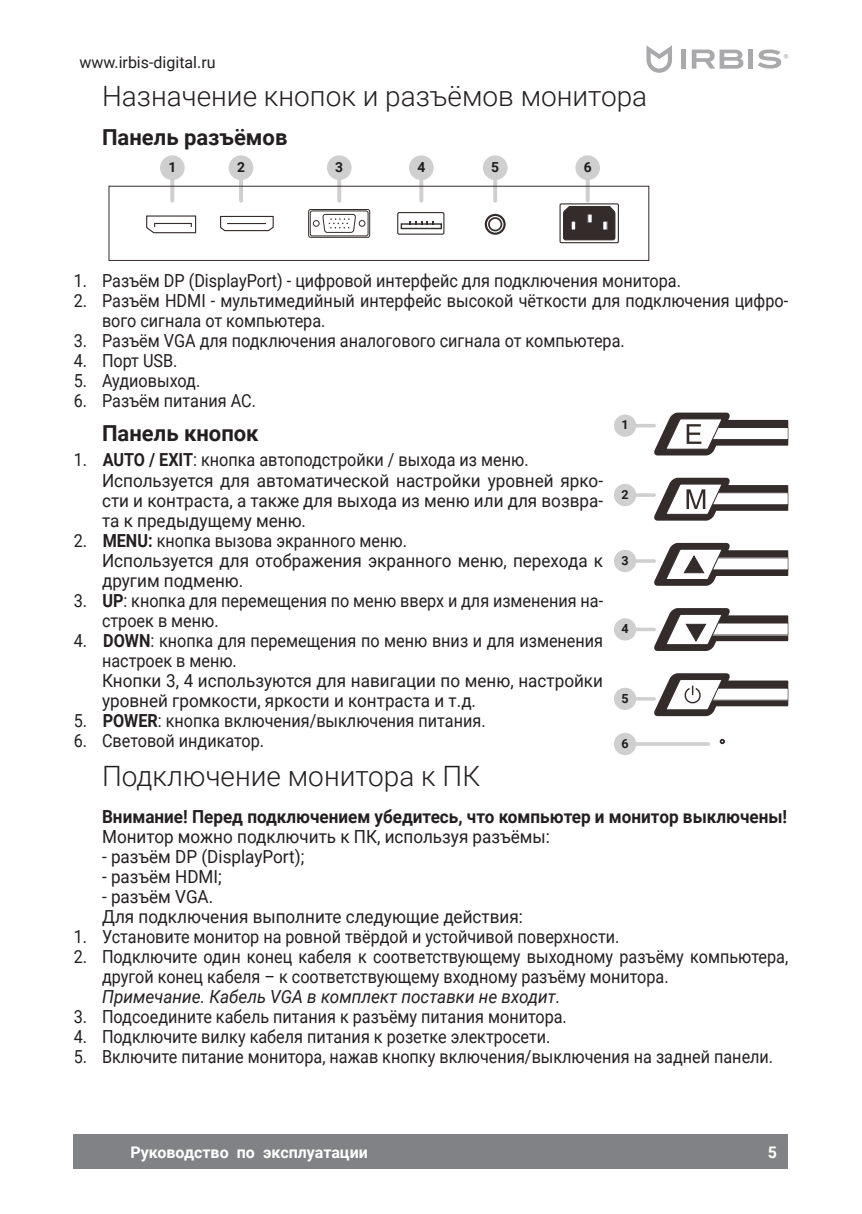
<style>
.page{position:relative;width:862px;height:1214px;background:#fff}
.page>*{position:absolute;margin:0;border:0;box-sizing:border-box;transform-origin:0 0}
.t1{font:300 28px "Roboto";color:#231f20}
.t2{font:700 22px "Roboto";color:#231f20}
.Основной{font:18px/20px "Roboto";color:#231f20;scale:.9 1}
.Основной-2{font:18px/20px "Roboto";color:#231f20;scale:.95 1}
.Ахтунг{font:700 18px "Roboto";color:#231f20;scale:.95 1}
.Основной-3{font:italic 18px "Roboto";color:#231f20;scale:.95 1}
.t3{font:700 16px "Roboto";color:#fff}
.t4{font:16px "Roboto";color:#231f20}
.t5{font:700 13.8px "Roboto";color:#1d1d1b}
.t6{font:700 12.6px "Roboto";color:#1d1d1b}
.s1{font-weight:700}
</style>
<div class="page">
<div style="left:74px;top:1134px;width:714px;height:34px;background:#808285"></div>
<svg style="left:646px;top:45px;width:26px;height:28px"></svg>
<div style="left:681px;top:50px;width:5px;height:19px;background:#a9a8aa"></div>
<svg style="left:692px;top:50px;width:51px;height:19px"></svg>
<div style="left:748px;top:50px;width:5px;height:19px;background:#a9a8aa"></div>
<svg style="left:758px;top:49px;width:30px;height:20px"></svg>
<div style="left:160px;top:155px;width:25px;height:25px;background:#cfcfcf;border-radius:50%"></div>
<svg style="left:170px;top:180px;width:4px;height:21px"></svg>
<div style="left:229px;top:155px;width:24px;height:25px;background:#cfcfcf;border-radius:50%"></div>
<hr style="left:239px;top:180px;width:4px;height:21px;background:#cfcfcf">
<div style="left:327px;top:155px;width:25px;height:25px;background:#cfcfcf;border-radius:50%"></div>
<svg style="left:337px;top:180px;width:4px;height:21px"></svg>
<div style="left:409px;top:155px;width:25px;height:25px;background:#cfcfcf;border-radius:50%"></div>
<svg style="left:419px;top:180px;width:4px;height:21px"></svg>
<div style="left:483px;top:155px;width:24px;height:25px;background:#cfcfcf;border-radius:50%"></div>
<hr style="left:493px;top:180px;width:4px;height:21px;background:#cfcfcf">
<div style="left:575px;top:155px;width:25px;height:25px;background:#cfcfcf;border-radius:50%"></div>
<svg style="left:586px;top:180px;width:4px;height:21px"></svg>
<div style="left:397px;top:212px;width:47px;height:23px;border:1px solid #332c2b"></div>
<div style="left:401px;top:223px;width:41px;height:6px;border:1px solid #332c2b"></div>
<svg style="left:409px;top:221px;width:24px;height:3px"></svg>
<div style="left:559px;top:203px;width:60px;height:40px;border:1px solid #332c2b"></div>
<svg style="left:563px;top:206px;width:52px;height:34px;background:#3e3837"></svg>
<div style="left:602px;top:221px;width:5px;height:9px;border:1px solid #332c2b"></div>
<div style="left:308px;top:209px;width:62px;height:29px;border:1px solid #332c2b;border-radius:2px"></div>
<div style="left:310px;top:210px;width:58px;height:26px;border:1px solid #332c2b;border-radius:2px"></div>
<div style="left:359px;top:220px;width:6px;height:7px;border:1px solid #332c2b;border-radius:50%"></div>
<div style="left:313px;top:220px;width:7px;height:7px;border:1px solid #332c2b;border-radius:50%"></div>
<svg style="left:322px;top:213px;width:34px;height:20px"></svg>
<div style="left:108px;top:186px;width:541px;height:75px;border:1px solid #332c2b"></div>
<svg style="left:485px;top:214px;width:21px;height:21px"></svg>
<svg style="left:220px;top:215px;width:54px;height:17px"></svg>
<hr style="left:227px;top:223px;width:39px;height:1px;background:#332c2b">
<svg style="left:146px;top:215px;width:51px;height:19px"></svg>
<div style="left:154px;top:223px;width:38px;height:4px;border:1px solid #332c2b"></div>
<div style="left:614px;top:414px;width:22px;height:23px;background:#cfcfcf;border-radius:50%"></div>
<hr style="left:635px;top:424px;width:19px;height:3px;background:#cfcfcf">
<div style="left:614px;top:484px;width:22px;height:22px;background:#cfcfcf;border-radius:50%"></div>
<hr style="left:635px;top:493px;width:19px;height:4px;background:#cfcfcf">
<div style="left:614px;top:550px;width:22px;height:22px;background:#cfcfcf;border-radius:50%"></div>
<hr style="left:635px;top:559px;width:19px;height:3px;background:#cfcfcf">
<div style="left:614px;top:618px;width:22px;height:22px;background:#cfcfcf;border-radius:50%"></div>
<svg style="left:636px;top:627px;width:17px;height:4px"></svg>
<div style="left:614px;top:687px;width:22px;height:23px;background:#cfcfcf;border-radius:50%"></div>
<hr style="left:635px;top:697px;width:19px;height:3px;background:#cfcfcf">
<div style="left:614px;top:732px;width:22px;height:23px;background:#cfcfcf;border-radius:50%"></div>
<hr style="left:635px;top:742px;width:73px;height:3px;background:#cfcfcf">
<svg style="left:653px;top:673px;width:135px;height:43px"></svg>
<svg style="left:653px;top:608px;width:135px;height:43px"></svg>
<svg style="left:653px;top:543px;width:135px;height:42px"></svg>
<svg style="left:653px;top:412px;width:135px;height:43px"></svg>
<svg style="left:653px;top:477px;width:135px;height:43px"></svg>
<svg style="left:719px;top:738px;width:6px;height:6px"></svg>
<p class="t4" style="left:79px;top:51px;width:138px">www.irbis-digital.ru</p>
<h1 class="t1" style="left:102px;top:76px;width:546px">Назначение кнопок и разъёмов монитора</h1>
<h2 class="t2" style="left:102px;top:122px;width:187px">Панель разъёмов</h2>
<p class="t5" style="left:168px;top:157px;width:9px">1</p>
<p class="t5" style="left:237px;top:157px;width:9px">2</p>
<p class="t5" style="left:335px;top:157px;width:9px">3</p>
<p class="t5" style="left:417px;top:157px;width:9px">4</p>
<p class="t5" style="left:491px;top:157px;width:9px">5</p>
<p class="t5" style="left:584px;top:157px;width:9px">6</p>
<p class="Основной" style="left:74px;top:270px;width:676px">1. Разъём DP (DisplayPort) - цифровой интерфейс для подключения монитора.</p>
<p class="Основной" style="left:102px;top:290px;width:764px;text-indent:-28px">2. Разъём HDMI - мультимедийный интерфейс высокой чёткости для подключения цифро&shy;вого сигнала от компьютера.</p>
<p class="Основной" style="left:74px;top:330px;width:614px">3. Разъём VGA для подключения аналогового сигнала от компьютера.</p>
<p class="Основной" style="left:74px;top:350px;width:117px">4. Порт USB.</p>
<p class="Основной" style="left:74px;top:370px;width:142px">5. Аудиовыход.</p>
<p class="Основной" style="left:74px;top:390px;width:204px">6. Разъём питания AC.</p>
<h2 class="t2" style="left:102px;top:417px;width:158px">Панель кнопок</h2>
<p class="Основной" style="left:74px;top:449px;width:507px">1. <span class="s1">AUTO / EXIT</span>: кнопка автоподстройки / выхода из меню.</p>
<p class="Основной-2" style="left:102px;top:469px;width:529px;text-align:justify">Используется для автоматической настройки уровней ярко&shy;сти и контраста, а также для выхода из меню или для возвра&shy;та к предыдущему меню.</p>
<p class="Основной" style="left:74px;top:529px;width:372px">2. <span class="s1">MENU:</span> кнопка вызова экранного меню.</p>
<p class="Основной-2" style="left:102px;top:549px;width:529px">Используется для отображения экранного меню, перехода к другим подменю.</p>
<p class="Основной" style="left:102px;top:589px;width:558px;text-indent:-28px">3. <span class="s1">UP</span>: кнопка для перемещения по меню вверх и для изменения на&shy;строек в меню.</p>
<p class="Основной" style="left:102px;top:629px;width:558px;text-indent:-28px">4. <span class="s1">DOWN</span>: кнопка для перемещения по меню вниз и для изменения настроек в меню.</p>
<p class="Основной-2" style="left:102px;top:669px;width:529px">Кнопки 3, 4 используются для навигации по меню, настройки уровней громкости, яркости и контраста и т.д.</p>
<p class="Основной" style="left:74px;top:709px;width:459px">5. <span class="s1">POWER</span>: кнопка включения/выключения питания.</p>
<p class="Основной" style="left:74px;top:729px;width:213px">6. Световой индикатор.</p>
<h1 class="t1" style="left:102px;top:756px;width:380px">Подключение монитора к ПК</h1>
<p class="Ахтунг" style="left:102px;top:804px;width:723px">Внимание! Перед подключением убедитесь, что компьютер и монитор выключены!</p>
<p class="Основной-2" style="left:102px;top:825px;width:473px">Монитор можно подключить к ПК, используя разъёмы:</p>
<p class="Основной-2" style="left:102px;top:845px;width:214px">- разъём DP (DisplayPort);</p>
<p class="Основной-2" style="left:102px;top:865px;width:128px">- разъём HDMI;</p>
<p class="Основной-2" style="left:102px;top:885px;width:119px">- разъём VGA.</p>
<p class="Основной-2" style="left:102px;top:905px;width:444px">Для подключения выполните следующие действия:</p>
<p class="Основной" style="left:74px;top:925px;width:608px">1. Установите монитор на ровной твёрдой и устойчивой поверхности.</p>
<p class="Основной" style="left:102px;top:945px;width:764px;text-indent:-28px">2. Подключите один конец кабеля к соответствующему выходному разъёму компьютера, другой конец кабеля – к соответствующему входному разъёму монитора.</p>
<p class="Основной-3" style="left:102px;top:984px;width:484px">Примечание. Кабель VGA в комплект поставки не входит.</p>
<p class="Основной" style="left:74px;top:1005px;width:549px">3. Подсоедините кабель питания к разъёму питания монитора.</p>
<p class="Основной" style="left:74px;top:1025px;width:531px">4. Подключите вилку кабеля питания к розетке электросети.</p>
<p class="Основной" style="left:74px;top:1045px;width:779px">5. Включите питание монитора, нажав кнопку включения/выключения на задней панели.</p>
<p class="t6" style="left:621px;top:416px;width:9px">1</p>
<p class="t6" style="left:621px;top:485px;width:9px">2</p>
<p class="t6" style="left:621px;top:551px;width:9px">3</p>
<p class="t6" style="left:621px;top:619px;width:9px">4</p>
<p class="t6" style="left:621px;top:689px;width:9px">5</p>
<p class="t6" style="left:621px;top:734px;width:9px">6</p>
<p class="t3" style="left:130px;top:1140px;width:239px">Руководство по эксплуатации</p>
<p class="t3" style="left:768px;top:1140px;width:11px">5</p>
</div>
